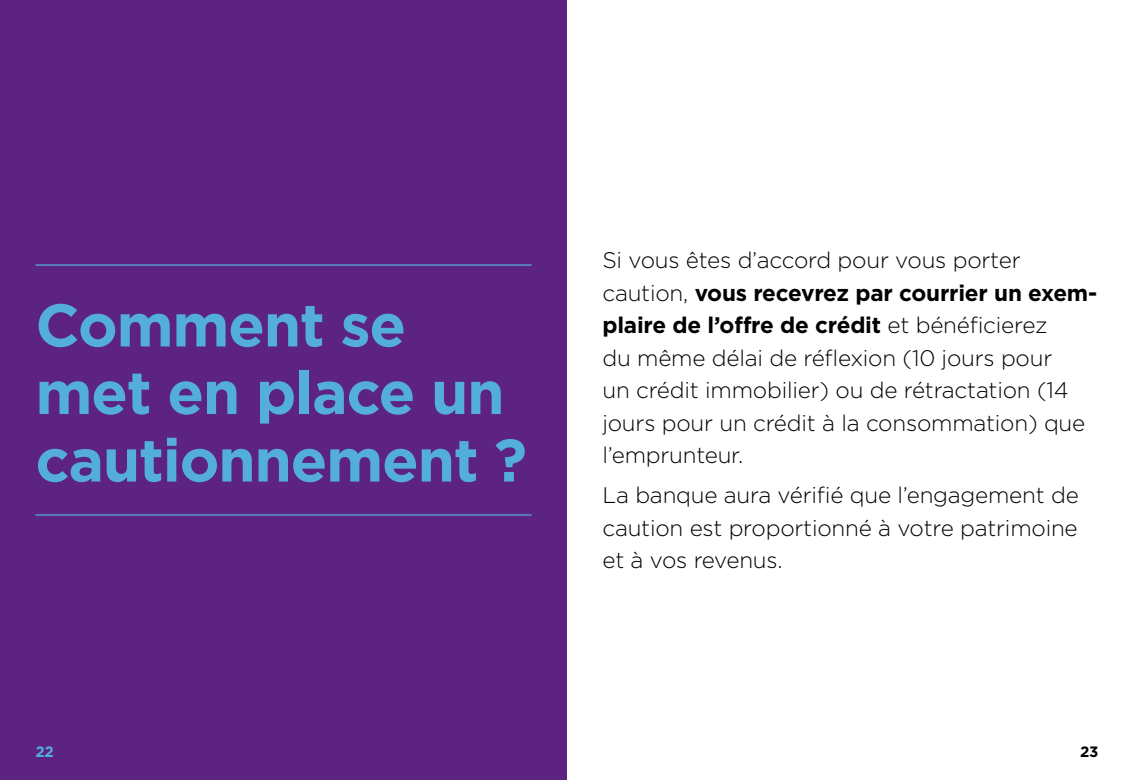
<style>
.page{position:relative;width:1134px;height:780px;background:#fff}
.page>*{position:absolute;margin:0;border:0;box-sizing:border-box;transform-origin:0 0}
.H1_-_chapitres{font:700 60px/67.5px "Gotham";letter-spacing:-.02em;color:#53aedd}
.Texte{font:300 22.5px/32.5px "Gotham";letter-spacing:-.01em;color:#000}
.t1{font:700 15px "Gotham";color:#53aedd}
.t2{font:700 15px "Gotham";color:#000}
.s1{font-weight:700}
</style>
<div class="page">
<div style="left:0;top:0;width:567px;height:780px;background:#5c2381"></div>
<hr style="left:35px;top:514px;width:496px;height:1px;background:#53aedd">
<hr style="left:35px;top:264px;width:496px;height:1px;background:#53aedd">
<h1 class="H1_-_chapitres" style="left:35px;top:291px;width:493px">Comment se met en place un cautionnement ?</h1>
<p class="Texte" style="left:602px;top:243px;width:496px">Si vous êtes d’accord pour vous porter caution, <span class="s1">vous recevrez par courrier un exem&shy;plaire de l’offre de crédit</span> et bénéficierez<br>du même délai de réflexion (10 jours pour<br>un crédit immobilier) ou de rétractation (14 jours pour un crédit à la consommation) que l’emprunteur.</p>
<p class="Texte" style="left:602px;top:478px;width:478px;text-align:justify">La banque aura vérifié que l’engagement de caution est proportionné à votre patrimoine et à vos revenus.</p>
<p class="t1" style="left:35px;top:741px;width:20px">22</p>
<p class="t2" style="left:1080px;top:741px;width:20px">23</p>
</div>
